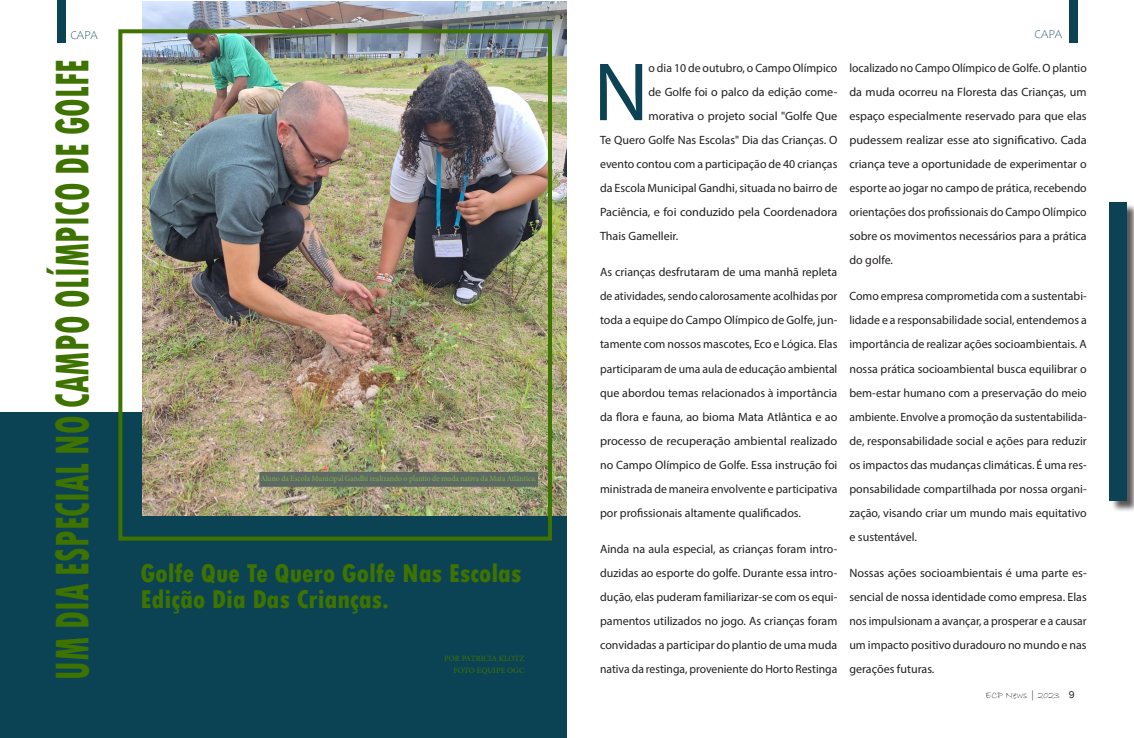
<style>
.page{position:relative;width:1134px;height:738px;background:#fff}
.page>*{position:absolute;margin:0;border:0;box-sizing:border-box;transform-origin:0 0}
.Body_text{font:83.2px "Myriad Pro";color:#0b4355}
.t1{font:800 condensed 49.5px "Tw Cen";color:#3e7300;scale:.67 1}
.t2{font:800 condensed 27px/26px "Tw Cen";color:#3e7300}
.Body_text-2{font:12px/24px "Myriad Pro";color:#231f20;text-align:justify}
.t3{font:300 12px "Candara";color:#0b4355}
.t4{font:10px "Bradley Hand ITC";color:#231f20}
.Issue_special{font:8px "Minion Pro";color:#80ae45}
.author{font:8px "Minion Pro";letter-spacing:.01em;color:#3e7300}
.s1{font-family:"Franklin Gothic"}
</style>
<div class="page">
<div style="left:0;top:412px;width:567px;height:325px;background:#0b4355"></div>
<div style="left:57px;top:0;width:9px;height:43px;background:#0b4355"></div>
<div style="left:1069px;top:0;width:8px;height:43px;background:#0b4355"></div>
<div style="left:1111px;top:204px;width:23px;height:308px;background:#231f20;opacity:.75"></div>
<div style="left:1109px;top:202px;width:17px;height:298px;background:#0b4355"></div>
<img style="left:142px;top:1px;width:425px;height:513px">
<div style="left:118px;top:29px;width:434px;height:511px;border:4px solid #3e7300"></div>
<div style="left:260px;top:472px;width:277px;height:14px;background:#5d6a63"></div>
<div style="left:259px;top:471px;width:279px;height:15px;border:1px solid #5d6a63"></div>
<p class="t3" style="left:70px;top:28px;width:29px">CAPA</p>
<p class="t3" style="left:1034px;top:27px;width:29px">CAPA</p>
<p class="Body_text" style="left:594px;top:41px;width:56px">N</p>
<p class="Body_text-2" style="left:648px;top:56px;width:190px">o dia 10 de outubro, o Campo Olímpico</p>
<p class="t1" style="left:43px;top:679px;width:926px;rotate:-90deg">UM DIA ESPECIAL NO CAMPO OLÍMPICO DE GOLFE</p>
<p class="Body_text-2" style="left:849px;top:56px;width:239px">localizado no Campo Olímpico de Golfe. O plantio da muda ocorreu na Floresta das Crianças, um espaço especialmente reservado para que elas pudessem realizar esse ato significativo. Cada criança teve a oportunidade de experimentar o esporte ao jogar no campo de prática, recebendo orientações dos profissionais do Campo Olímpico sobre os movimentos necessários para a prática do golfe.</p>
<p class="Body_text-2" style="left:849px;top:284px;width:239px">Como empresa comprometida com a sustentabi&shy;lidade e a responsabilidade social, entendemos a importância de realizar ações socioambientais. A nossa prática socioambiental busca equilibrar o bem-estar humano com a preservação do meio ambiente. Envolve a promoção da sustentabilida&shy;de, responsabilidade social e ações para reduzir os impactos das mudanças climáticas. É uma res&shy;ponsabilidade compartilhada por nossa organi&shy;zação, visando criar um mundo mais equitativo e sustentável.</p>
<p class="Body_text-2" style="left:849px;top:560px;width:239px">Nossas ações socioambientais é uma parte es&shy;sencial de nossa identidade como empresa. Elas nos impulsionam a avançar, a prosperar e a causar um impacto positivo duradouro no mundo e nas</p>
<p class="Body_text-2" style="left:648px;top:80px;width:190px">de Golfe foi o palco da edição come-</p>
<p class="Body_text-2" style="left:648px;top:104px;width:190px">morativa o projeto social "Golfe Que</p>
<p class="Body_text-2" style="left:600px;top:128px;width:239px">Te Quero Golfe Nas Escolas" Dia das Crianças. O</p>
<p class="Body_text-2" style="left:600px;top:152px;width:239px">evento contou com a participação de 40 crianças</p>
<p class="Body_text-2" style="left:600px;top:176px;width:239px">da Escola Municipal Gandhi, situada no bairro de</p>
<p class="Body_text-2" style="left:600px;top:200px;width:239px">Paciência, e foi conduzido pela Coordenadora</p>
<p class="Body_text-2" style="left:600px;top:224px;width:80px">Thais Gamelleir.</p>
<p class="Body_text-2" style="left:600px;top:260px;width:239px">As crianças desfrutaram de uma manhã repleta de atividades, sendo calorosamente acolhidas por toda a equipe do Campo Olímpico de Golfe, jun&shy;tamente com nossos mascotes, Eco e Lógica. Elas participaram de uma aula de educação ambiental que abordou temas relacionados à importância da flora e fauna, ao bioma Mata Atlântica e ao processo de recuperação ambiental realizado no Campo Olímpico de Golfe. Essa instrução foi ministrada de maneira envolvente e participativa por profissionais altamente qualificados.</p>
<p class="Body_text-2" style="left:600px;top:536px;width:239px">Ainda na aula especial, as crianças foram intro&shy;duzidas ao esporte do golfe. Durante essa intro&shy;dução, elas puderam familiarizar-se com os equi&shy;pamentos utilizados no jogo. As crianças foram convidadas a participar do plantio de uma muda nativa da restinga, proveniente do Horto Restinga</p>
<p class="Issue_special" style="left:260px;top:472px;width:278px">Aluno da Escola Municipal Gandhi realizando o plantio de muda nativa da Mata Atlântica.</p>
<p class="t2" style="left:141px;top:560px;width:382px">Golfe Que Te Quero Golfe Nas Escolas<br>Edição Dia Das Crianças.</p>
<p class="author" style="left:444px;top:652px;width:82px">POR PATRICIA KLOTZ</p>
<p class="author" style="left:454px;top:664px;width:72px">FOTO EQUIPE OGC</p>
<p class="Body_text-2" style="left:849px;top:656px;width:87px">gerações futuras.</p>
<p class="t4" style="left:985px;top:688px;width:91px">ECP News | 2023 <span class="s1">9</span></p>
</div>
